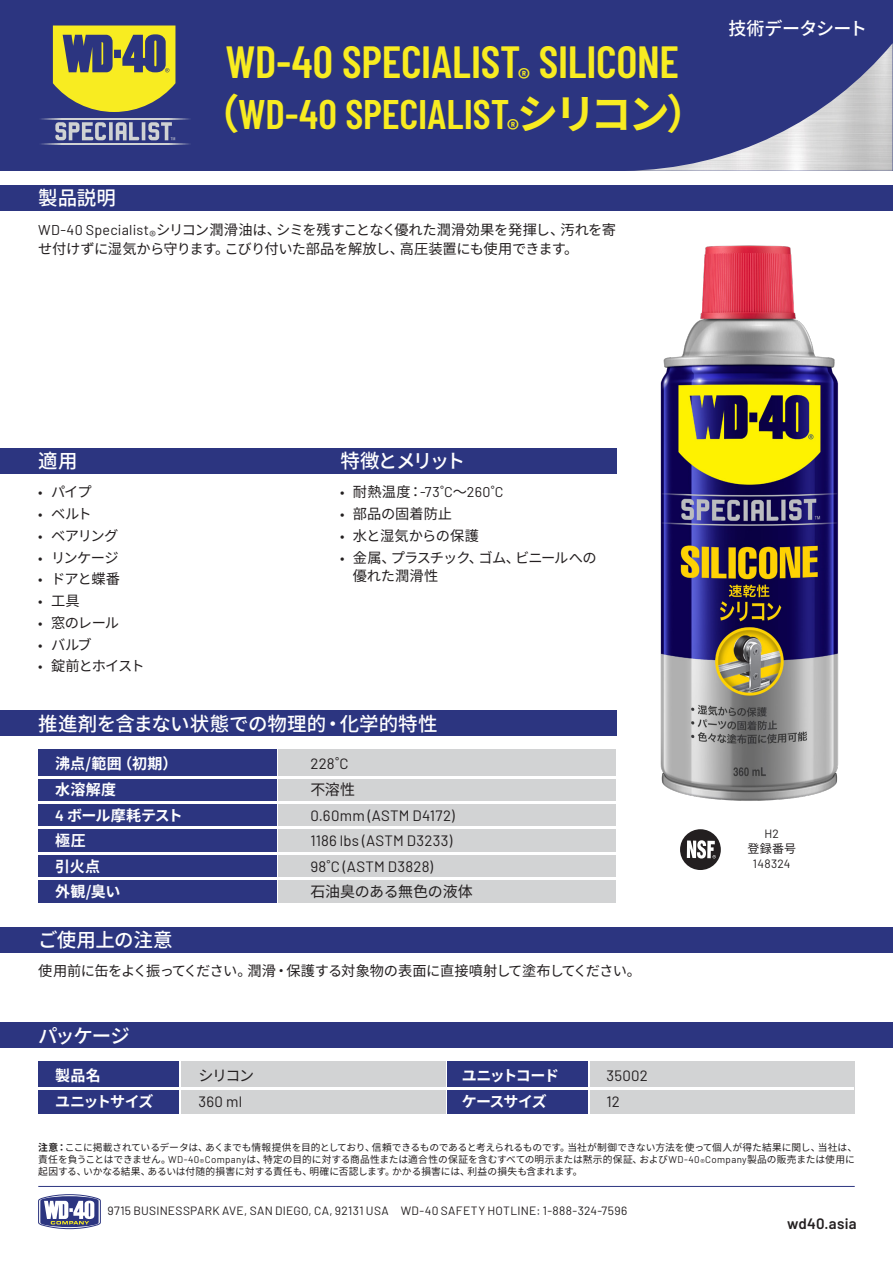
<style>
.page{position:relative;width:893px;height:1263px;background:#fff}
.page>*{position:absolute;margin:0;border:0;box-sizing:border-box;transform-origin:0 0}
.t1{font:600 45px "Barlow Condensed";letter-spacing:-.005em;color:#f8ec21}
.t2{font:600 41.25px "Barlow Condensed";color:#f8ec21}
.t3{font:500 19.5px "Noto Sans CJ Kjp";letter-spacing:-.015em;color:#fff}
.t4{font:500 19.5px "Noto Sans CJ Kjp";letter-spacing:-.11em;color:#fff}
.t5{font:500 18px "Noto Sans CJ Kjp";letter-spacing:-.03em;color:#fff}
.t6{font:15px "Barlow";letter-spacing:.015em;color:#231f20}
.t7{font:700 15px "Noto Sans CJ Kjp";letter-spacing:-.025em;color:#fff}
.t8{font:15px "Noto Sans CJ Kjp";letter-spacing:-.025em;color:#231f20}
.t9{font:600 15px "Barlow";letter-spacing:.015em;color:#231f20}
.t10{font:700 15px "Noto Sans CJ Kjp";letter-spacing:-.1em;color:#fff}
.t11{font:700 15px "Noto Sans CJ Kjp";letter-spacing:-.07em;color:#fff}
.t12{font:14.25px/18.8px "Noto Sans CJ Kjp";letter-spacing:-.035em;color:#231f20}
.t13{font:14.25px "Barlow";color:#231f20}
.t14{font:14.25px "Noto Sans CJ Kjp";letter-spacing:-.075em;color:#231f20}
.t15{font:14.25px "Noto Sans CJ Kjp";letter-spacing:-.01em;color:#231f20}
.t16{font:12px "Barlow";letter-spacing:.025em;color:#231f20}
.t17{font:12px "Noto Sans CJ Kjp";color:#231f20}
.t18{font:9.75px/12px "Noto Sans CJ Kjp";letter-spacing:-.01em;color:#231f20}
.s1{font-family:"Noto Sans CJ Kjp";font-weight:700}
.s2{font-family:"Barlow"}
.s3{font-family:"Noto Sans CJ Kjp"}
.s4{font-family:"Barlow";font-weight:600}
.s5{font-weight:700}
</style>
<div class="page">
<div style="left:0;top:0;width:893px;height:170px;background:#2c3580"></div>
<svg style="left:53px;top:26px;width:122px;height:86px"></svg>
<svg style="left:41px;top:143px;width:149px;height:2px"></svg>
<svg style="left:41px;top:118px;width:149px;height:1px"></svg>
<svg style="left:55px;top:122px;width:51px;height:18px"></svg>
<svg style="left:109px;top:122px;width:4px;height:18px"></svg>
<svg style="left:116px;top:122px;width:23px;height:18px"></svg>
<hr style="left:142px;top:122px;width:3px;height:18px;background:#d0d2d3">
<svg style="left:148px;top:122px;width:27px;height:18px"></svg>
<img style="left:767px;top:43px;width:126px;height:96px">
<div style="left:0;top:185px;width:893px;height:25px;background:#2c3580"></div>
<div style="left:0;top:927px;width:893px;height:25px;background:#2c3580"></div>
<div style="left:0;top:448px;width:617px;height:25px;background:#2c3580"></div>
<div style="left:0;top:1023px;width:893px;height:25px;background:#2c3580"></div>
<div style="left:181px;top:1061px;width:264px;height:52px;background:#d2d3d4"></div>
<div style="left:38px;top:1061px;width:141px;height:52px;background:#2c3580"></div>
<div style="left:590px;top:1061px;width:265px;height:52px;background:#d2d3d4"></div>
<div style="left:448px;top:1061px;width:140px;height:52px;background:#2c3580"></div>
<hr style="left:38px;top:1088px;width:816px;height:2px;background:#fff">
<div style="left:279px;top:749px;width:337px;height:154px;background:#d2d3d4"></div>
<div style="left:38px;top:749px;width:238px;height:154px;background:#2c3580"></div>
<hr style="left:38px;top:776px;width:578px;height:2px;background:#fff">
<hr style="left:38px;top:801px;width:578px;height:2px;background:#fff">
<hr style="left:38px;top:827px;width:578px;height:2px;background:#fff">
<hr style="left:38px;top:852px;width:578px;height:2px;background:#fff">
<hr style="left:38px;top:878px;width:578px;height:2px;background:#fff">
<div style="left:0;top:711px;width:617px;height:25px;background:#2c3580"></div>
<svg style="left:38px;top:1194px;width:63px;height:35px"></svg>
<hr style="left:38px;top:1186px;width:817px;height:1px;background:#2c3580">
<svg style="left:680px;top:834px;width:41px;height:36px"></svg>
<img style="left:466px;top:139px;width:427px;height:695px">
<h3 class="t3" style="left:38px;top:187px;width:79px">製品説明</h3>
<h1 class="t1" style="left:225px;top:30px;width:455px">WD-40 SPECIALIST<sub>®</sub> SILICONE</h1>
<h2 class="t2" style="left:198px;top:85px;width:510px"><span class="s1">（</span>WD-40 SPECIALIST<sub>®</sub><span class="s1">シリコン）</span></h2>
<h3 class="t12" style="left:38px;top:220px;width:579px"><span class="s2">WD-40 Specialist®</span>シリコン潤滑油は、シミを残すことなく優れた潤滑効果を発揮し、汚れを寄せ付けずに湿気から守ります。こびり付いた部品を解放し、高圧装置にも使用できます。</h3>
<h3 class="t5" style="left:728px;top:19px;width:140px">技術データシート</h3>
<h3 class="t3" style="left:38px;top:450px;width:41px">適用</h3>
<h3 class="t4" style="left:340px;top:450px;width:126px">特徴とメリット</h3>
<h3 class="t13" style="left:340px;top:482px;width:165px">• <span class="s3">耐熱温度：</span>-73˚C<span class="s3">～</span>260˚C</h3>
<h3 class="t15" style="left:340px;top:506px;width:113px"><span class="s2">•</span> 部品の固着防止</h3>
<h3 class="t12" style="left:340px;top:527px;width:140px"><span class="s2">•</span> 水と湿気からの保護</h3>
<h3 class="t12" style="left:353px;top:548px;width:245px;text-indent:-13px"><span class="s2">•</span> 金属、プラスチック、ゴム、ビニールへの優れた潤滑性</h3>
<h3 class="t12" style="left:38px;top:483px;width:55px"><span class="s2">•</span> パイプ</h3>
<h3 class="t12" style="left:38px;top:505px;width:55px"><span class="s2">•</span> ベルト</h3>
<h3 class="t12" style="left:38px;top:527px;width:82px"><span class="s2">•</span> ベアリング</h3>
<h3 class="t12" style="left:38px;top:548px;width:82px"><span class="s2">•</span> リンケージ</h3>
<h3 class="t12" style="left:38px;top:570px;width:83px"><span class="s2">•</span> ドアと蝶番</h3>
<h3 class="t12" style="left:38px;top:592px;width:43px"><span class="s2">•</span> 工具</h3>
<h3 class="t12" style="left:38px;top:614px;width:82px"><span class="s2">•</span> 窓のレール</h3>
<h3 class="t12" style="left:38px;top:635px;width:55px"><span class="s2">•</span> バルブ</h3>
<h3 class="t14" style="left:38px;top:658px;width:108px"><span class="s2">•</span> 錠前とホイスト</h3>
<h3 class="t3" style="left:38px;top:713px;width:401px">推進剤を含まない状態での物理的・化学的特性</h3>
<h3 class="t7" style="left:55px;top:755px;width:124px">沸点/範囲（初期）</h3>
<h3 class="t6" style="left:310px;top:753px;width:40px">228˚C</h3>
<h3 class="t7" style="left:55px;top:781px;width:62px">水溶解度</h3>
<h3 class="t8" style="left:310px;top:781px;width:46px">不溶性</h3>
<h3 class="t7" style="left:55px;top:806px;width:129px"><span class="s4">4</span> ボール摩耗テスト</h3>
<h3 class="t6" style="left:310px;top:804px;width:146px">0.60mm (ASTM D4172)</h3>
<h3 class="t7" style="left:55px;top:832px;width:32px">極圧</h3>
<h3 class="t6" style="left:310px;top:830px;width:143px">1186 lbs (ASTM D3233)</h3>
<h3 class="t7" style="left:55px;top:857px;width:46px">引火点</h3>
<h3 class="t6" style="left:310px;top:855px;width:124px">98˚C (ASTM D3828)</h3>
<h3 class="t7" style="left:55px;top:883px;width:67px">外観/臭い</h3>
<h3 class="t8" style="left:310px;top:883px;width:164px">石油臭のある無色の液体</h3>
<h3 class="t3" style="left:38px;top:929px;width:136px">ご使用上の注意</h3>
<h3 class="t12" style="left:38px;top:962px;width:604px">使用前に缶をよく振ってください。潤滑・保護する対象物の表面に直接噴射して塗布してください。</h3>
<h3 class="t3" style="left:38px;top:1025px;width:93px">パッケージ</h3>
<h3 class="t7" style="left:55px;top:1067px;width:47px">製品名</h3>
<h3 class="t8" style="left:199px;top:1067px;width:57px">シリコン</h3>
<h3 class="t10" style="left:462px;top:1067px;width:99px">ユニットコード</h3>
<h3 class="t6" style="left:606px;top:1065px;width:43px">35002</h3>
<h3 class="t11" style="left:55px;top:1093px;width:100px">ユニットサイズ</h3>
<h3 class="t6" style="left:199px;top:1090px;width:45px">360 ml</h3>
<h3 class="t7" style="left:462px;top:1093px;width:87px">ケースサイズ</h3>
<h3 class="t6" style="left:606px;top:1090px;width:15px">12</h3>
<p class="t16" style="left:764px;top:825px;width:16px">H2</p>
<p class="t17" style="left:747px;top:842px;width:50px">登録番号</p>
<p class="t16" style="left:753px;top:855px;width:39px">148324</p>
<p class="t18" style="left:38px;top:1142px;width:820px"><span class="s5">注意：</span>ここに掲載されているデータは、あくまでも情報提供を目的としており、信頼できるものであると考えられるものです。当社が制御できない方法を使って個人が得た結果に関し、当社は、責任を負うことはできません。<span class="s2">WD-40®Company</span>は、特定の目的に対する商品性または適合性の保証を含むすべての明示または黙示的保証、および<span class="s2">WD-40®Company</span>製品の販売または使用に起因する、いかなる結果、あるいは付随的損害に対する責任も、明確に否認します。かかる損害には、利益の損失も含まれます。</p>
<p class="t16" style="left:107px;top:1202px;width:521px">9715 BUSINESSPARK AVE, SAN DIEGO, CA, 92131 USA WD-40 SAFETY HOTLINE: 1-888-324-7596</p>
<h3 class="t9" style="left:787px;top:1212px;width:71px">wd40.asia</h3>
</div>
